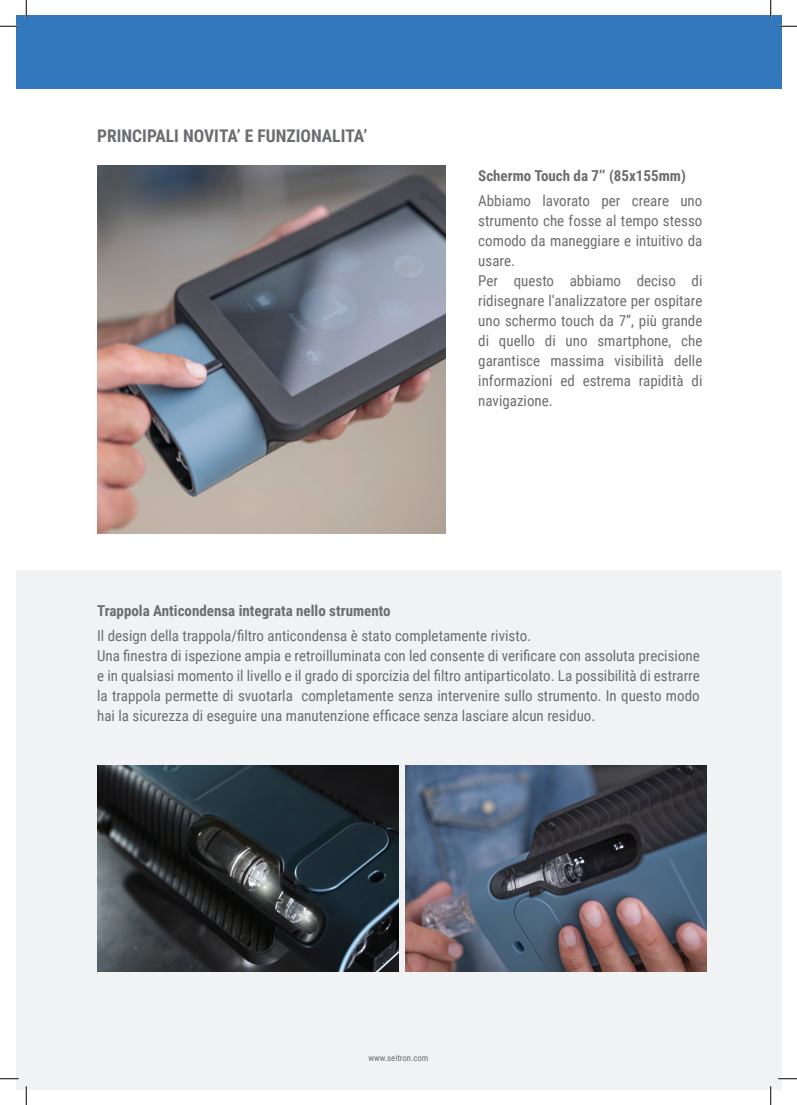
<style>
.page{position:relative;width:797px;height:1105px;background:#fff}
.page>*{position:absolute;margin:0;border:0;box-sizing:border-box;transform-origin:0 0}
.t1{font:700 17.5px "Roboto Condensed";color:#6c6d70}
.t2{font:15px/20px "Roboto Condensed";color:#6c6d70}
.t3{font:700 15px "Roboto Condensed";color:#6c6d70}
.t4{font:8.75px "Roboto Condensed";color:#6c6d70}
</style>
<div class="page">
<div style="left:16px;top:570px;width:765px;height:519px;background:#f1f2f3"></div>
<img style="left:97px;top:166px;width:348px;height:367px">
<img style="left:97px;top:766px;width:301px;height:205px">
<img style="left:405px;top:766px;width:302px;height:205px">
<div style="left:16px;top:16px;width:765px;height:73px;background:#3378bd"></div>
<svg style="left:0;top:25px;width:19px;height:2px"></svg>
<svg style="left:778px;top:25px;width:19px;height:2px"></svg>
<svg style="left:0;top:1078px;width:19px;height:1px"></svg>
<svg style="left:778px;top:1078px;width:19px;height:1px"></svg>
<svg style="left:25px;top:0;width:2px;height:19px"></svg>
<svg style="left:25px;top:1086px;width:2px;height:19px"></svg>
<svg style="left:770px;top:0;width:1px;height:19px"></svg>
<svg style="left:770px;top:1086px;width:1px;height:19px"></svg>
<p class="t1" style="left:97px;top:124px;width:271px">PRINCIPALI NOVITA’ E FUNZIONALITA’</p>
<p class="t3" style="left:478px;top:165px;width:209px">Schermo Touch da 7’’ (85x155mm)</p>
<p class="t2" style="left:478px;top:190px;width:226px">Abbiamo lavorato per creare uno strumento che fosse al tempo stesso comodo da maneggiare e intuitivo da usare.<br>Per questo abbiamo deciso di ridisegnare l’analizzatore per ospitare uno schermo touch da 7’’, più grande di quello di uno smartphone, che garantisce massima visibilità delle informazioni ed estrema rapidità di navigazione.</p>
<p class="t3" style="left:97px;top:600px;width:295px">Trappola Anticondensa integrata nello strumento</p>
<p class="t2" style="left:97px;top:625px;width:604px">Il design della trappola/filtro anticondensa è stato completamente rivisto.<br>Una finestra di ispezione ampia e retroilluminata con led consente di verificare con assoluta precisione e in qualsiasi momento il livello e il grado di sporcizia del filtro antiparticolato. La possibilità di estrarre la trappola permette di svuotarla completamente senza intervenire sullo strumento. In questo modo hai la sicurezza di eseguire una manutenzione efficace senza lasciare alcun residuo.</p>
<p class="t4" style="left:368px;top:1052px;width:62px">www.seitron.com</p>
</div>
